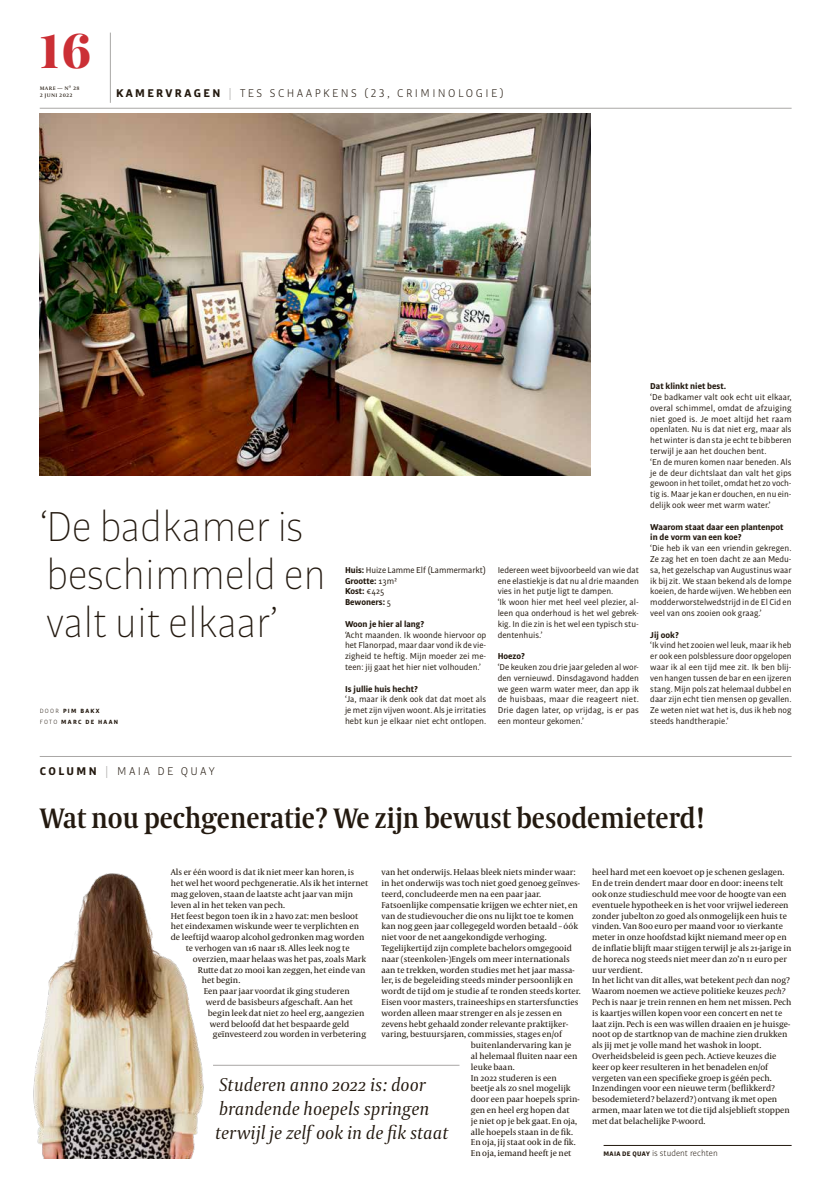
<style>
.page{position:relative;width:820px;height:1191px;background:#fff}
.page>*{position:absolute;margin:0;border:0;box-sizing:border-box;transform-origin:0 0}
.t1{font:900 47px "Playfair Display";color:#cb2f35}
.t2{font:100 44.7px/47.9px "Bulo";color:#23190f}
.t3{font:600 28px "Coranto 2 Headline SB";color:#23190f}
.t4{font:italic 19.5px/24.3px "Capitolium 2";color:#23190f}
.t5{font:300 12px "Bulo";letter-spacing:.2em;color:#23190f}
.t6{font:9.1px/10.8px "Bulo";color:#23190f;text-align:justify}
.t7{font:700 9.1px/10.8px "Bulo";color:#23190f}
.t8{font:300 9.1px "Bulo";color:#23190f}
.t9{font:8.6px/10.8px "Capitolium News 2";color:#23190f}
.t10{font:7px/7.7px "Capitolium 2";letter-spacing:.04em;color:#23190f}
.t11{font:700 6.5px/10.8px "Bulo";letter-spacing:.2em;color:#23190f}
.s1{font-weight:700}
.s2{color:#a9a7a5}
.s3{font-weight:300}
.s4{font-style:italic}
.s5{font-weight:700;font-size:7px}
</style>
<div class="page">
<img style="left:40px;top:114px;width:550px;height:361px">
<img style="left:33px;top:873px;width:210px;height:285px">
<hr style="left:603px;top:1145px;width:188px;height:1px;background:#23190f">
<hr style="left:213px;top:1065px;width:246px;height:1px;background:#a9a7a5">
<hr style="left:40px;top:756px;width:751px;height:1px;background:#a9a7a5">
<hr style="left:40px;top:108px;width:751px;height:1px;background:#a9a7a5">
<hr style="left:110px;top:33px;width:1px;height:70px;background:#a9a7a5">
<h1 class="t1" style="left:40px;top:14px;width:53px">16</h1>
<p class="t10" style="left:40px;top:83px;width:41px">mare — nº 28<br>2 juni 2022</p>
<h3 class="t5" style="left:116px;top:86px;width:389px"><span class="s1">KAMERVRAGEN</span> <span class="s2">|</span> TES SCHAAPKENS (23, CRIMINOLOGIE)</h3>
<h2 class="t2" style="left:40px;top:502px;width:287px">‘De badkamer is beschimmeld en valt uit elkaar’</h2>
<p class="t11" style="left:40px;top:705px;width:80px"><span class="s3">DOOR</span> PIM BAKX<br><span class="s3">FOTO</span> MARC DE HAAN</p>
<h3 class="t5" style="left:40px;top:764px;width:176px"><span class="s1">COLUMN</span> <span class="s2">|</span> MAIA DE QUAY</h3>
<p class="t6" style="left:345px;top:564px;width:143px;text-align:left"><span class="s1">Huis:</span> Huize Lamme Elf (Lammermarkt)<br><span class="s1">Grootte:</span> 13m²<br><span class="s1">Kost:</span> €425<br><span class="s1">Bewoners:</span> 5</p>
<p class="t7" style="left:345px;top:618px;width:81px">Woon je hier al lang?</p>
<p class="t6" style="left:345px;top:629px;width:143px">‘Acht maanden. Ik woonde hiervoor op het Flanorpad, maar daar vond ik de vie&shy;zigheid te heftig. Mijn moeder zei me&shy;teen: jij gaat het hier niet volhouden.’</p>
<p class="t7" style="left:345px;top:683px;width:75px">Is jullie huis hecht?</p>
<p class="t6" style="left:345px;top:694px;width:143px">‘Ja, maar ik denk ook dat dat moet als je met zijn vijven woont. Als je irritaties hebt kun je elkaar niet echt ontlopen.</p>
<p class="t6" style="left:497px;top:564px;width:143px;text-align:left">Iedereen weet bijvoorbeeld van wie dat ene elastiekje is dat nu al drie maanden vies in het putje ligt te dampen.<br>‘Ik woon hier met heel veel plezier, al&shy;leen qua onderhoud is het wel gebrek&shy;kig. In die zin is het wel een typisch stu&shy;dentenhuis.’</p>
<p class="t7" style="left:497px;top:650px;width:29px">Hoezo?</p>
<p class="t6" style="left:497px;top:661px;width:143px">‘De keuken zou drie jaar geleden al wor&shy;den vernieuwd. Dinsdagavond hadden we geen warm water meer, dan app ik de huisbaas, maar die reageert niet.<br>Drie dagen later, op vrijdag, is er pas een monteur gekomen.’</p>
<p class="t7" style="left:650px;top:380px;width:77px">Dat klinkt niet best.</p>
<p class="t6" style="left:650px;top:391px;width:143px;text-align:left">‘De badkamer valt ook echt uit elkaar, overal schimmel, omdat de afzuiging niet goed is. Je moet altijd het raam openlaten. Nu is dat niet erg, maar als het winter is dan sta je echt te bibberen terwijl je aan het douchen bent.<br>‘En de muren komen naar beneden. Als je de deur dichtslaat dan valt het gips gewoon in het toilet, omdat het zo voch&shy;tig is. Maar je kan er douchen, en nu ein&shy;delijk ook weer met warm water.’</p>
<p class="t7" style="left:650px;top:521px;width:135px">Waarom staat daar een plantenpot in de vorm van een koe?</p>
<p class="t6" style="left:650px;top:542px;width:143px">‘Die heb ik van een vriendin gekregen.<br>Ze zag het en toen dacht ze aan Medu&shy;sa, het gezelschap van Augustinus waar ik bij zit. We staan bekend als de lompe koeien, de harde wijven. We hebben een modderworstelwedstrijd in de El Cid en veel van ons zooien ook graag.’</p>
<p class="t7" style="left:650px;top:629px;width:31px">Jij ook?</p>
<p class="t6" style="left:650px;top:640px;width:143px">‘Ik vind het zooien wel leuk, maar ik heb er ook een polsblessure door opgelopen waar ik al een tijd mee zit. Ik ben blij&shy;ven hangen tussen de bar en een ijzeren stang. Mijn pols zat helemaal dubbel en daar zijn echt tien mensen op gevallen.<br>Ze weten niet wat het is, dus ik heb nog steeds handtherapie.’</p>
<h3 class="t3" style="left:40px;top:797px;width:666px">Wat nou pechgeneratie? We zijn bewust besodemieterd!</h3>
<p class="t9" style="left:171px;top:866px;width:185px">Als er één woord is dat ik niet meer kan horen, is</p>
<p class="t9" style="left:171px;top:877px;width:199px">het wel het woord pechgeneratie. Als ik het internet</p>
<p class="t9" style="left:171px;top:888px;width:184px">mag geloven, staan de laatste acht jaar van mijn</p>
<p class="t9" style="left:171px;top:899px;width:116px">leven al in het teken van pech.</p>
<p class="t9" style="left:171px;top:910px;width:189px">Het feest begon toen ik in 2 havo zat: men besloot</p>
<p class="t9" style="left:171px;top:920px;width:190px">het eindexamen wiskunde weer te verplichten en</p>
<p class="t9" style="left:171px;top:931px;width:195px">de leeftijd waarop alcohol gedronken mag worden</p>
<p class="t9" style="left:186px;top:942px;width:165px">te verhogen van 16 naar 18. Alles leek nog te</p>
<p class="t9" style="left:193px;top:953px;width:175px">overzien, maar helaas was het pas, zoals Mark</p>
<p class="t9" style="left:198px;top:964px;width:169px">Rutte dat zo mooi kan zeggen, het einde van</p>
<p class="t9" style="left:202px;top:974px;width:40px">het begin.</p>
<p class="t9" style="left:204px;top:985px;width:147px">Een paar jaar voordat ik ging studeren</p>
<p class="t9" style="left:206px;top:996px;width:149px">werd de basisbeurs afgeschaft. Aan het</p>
<p class="t9" style="left:208px;top:1007px;width:158px">begin leek dat niet zo heel erg, aangezien</p>
<p class="t9" style="left:210px;top:1018px;width:141px">werd beloofd dat het bespaarde geld</p>
<p class="t9" style="left:213px;top:1028px;width:155px">geïnvesteerd zou worden in verbetering</p>
<p class="t9" style="left:381px;top:866px;width:195px">van het onderwijs. Helaas bleek niets minder waar:</p>
<p class="t9" style="left:381px;top:877px;width:200px">in het onderwijs was toch niet goed genoeg geïnves-</p>
<p class="t9" style="left:381px;top:888px;width:161px">teerd, concludeerde men na een paar jaar.</p>
<p class="t9" style="left:381px;top:899px;width:198px">Fatsoenlijke compensatie krijgen we echter niet, en</p>
<p class="t9" style="left:381px;top:910px;width:194px">van de studievoucher die ons nu lijkt toe te komen</p>
<p class="t9" style="left:381px;top:920px;width:198px">kan nog geen jaar collegegeld worden betaald – óók</p>
<p class="t9" style="left:381px;top:931px;width:166px">niet voor de net aangekondigde verhoging.</p>
<p class="t9" style="left:381px;top:942px;width:192px">Tegelijkertijd zijn complete bachelors omgegooid</p>
<p class="t9" style="left:381px;top:953px;width:190px">naar (steenkolen-)Engels om meer internationals</p>
<p class="t9" style="left:381px;top:964px;width:194px">aan te trekken, worden studies met het jaar massa-</p>
<p class="t9" style="left:381px;top:974px;width:193px">ler, is de begeleiding steeds minder persoonlijk en</p>
<p class="t9" style="left:381px;top:985px;width:201px">wordt de tijd om je studie af te ronden steeds korter.</p>
<p class="t9" style="left:381px;top:996px;width:198px">Eisen voor masters, traineeships en startersfuncties</p>
<p class="t9" style="left:381px;top:1007px;width:182px">worden alleen maar strenger en als je zessen en</p>
<p class="t9" style="left:381px;top:1018px;width:188px">zevens hebt gehaald zonder relevante praktijker-</p>
<p class="t9" style="left:381px;top:1028px;width:182px">varing, bestuursjaren, commissies, stages en/of</p>
<p class="t9" style="left:470px;top:1039px;width:102px">buitenlandervaring kan je</p>
<p class="t9" style="left:470px;top:1050px;width:108px">al helemaal fluiten naar een</p>
<p class="t9" style="left:470px;top:1061px;width:45px">leuke baan.</p>
<p class="t9" style="left:470px;top:1072px;width:87px">In 2022 studeren is een</p>
<p class="t9" style="left:470px;top:1082px;width:101px">beetje als zo snel mogelijk</p>
<p class="t9" style="left:470px;top:1093px;width:110px">door een paar hoepels sprin-</p>
<p class="t9" style="left:470px;top:1104px;width:100px">gen en heel erg hopen dat</p>
<p class="t9" style="left:470px;top:1115px;width:108px">je niet op je bek gaat. En oja,</p>
<p class="t9" style="left:470px;top:1126px;width:103px">alle hoepels staan in de fik.</p>
<p class="t9" style="left:470px;top:1136px;width:106px">En oja, jij staat ook in de fik.</p>
<p class="t9" style="left:470px;top:1147px;width:102px">En oja, iemand heeft je net</p>
<h3 class="t4" style="left:215px;top:1071px;width:235px">Studeren anno 2022 is: door brandende hoepels springen terwijl je zelf ook in de fik staat</h3>
<p class="t9" style="left:592px;top:866px;width:201px">heel hard met een koevoet op je schenen geslagen.<br>En de trein dendert maar door en door: ineens telt ook onze studieschuld mee voor de hoogte van een eventuele hypotheek en is het voor vrijwel iedereen zonder jubelton zo goed als onmogelijk een huis te vinden. Van 800 euro per maand voor 10 vierkante meter in onze hoofdstad kijkt niemand meer op en de inflatie blijft maar stijgen terwijl je als 21-jarige in de horeca nog steeds niet meer dan zo’n 11 euro per uur verdient.<br>In het licht van dit alles, wat betekent <span class="s4">pech</span> dan nog?<br>Waarom noemen we actieve politieke keuzes <span class="s4">pech?<br></span>Pech is naar je trein rennen en hem net missen. Pech is kaartjes willen kopen voor een concert en net te laat zijn. Pech is een was willen draaien en je huisge&shy;noot op de startknop van de machine zien drukken als jij met je volle mand het washok in loopt.<br>Overheidsbeleid is geen pech. Actieve keuzes die keer op keer resulteren in het benadelen en/of vergeten van een specifieke groep is géén pech.<br>Inzendingen voor een nieuwe term (beflikkerd? besodemieterd? belazerd?) ontvang ik met open armen, maar laten we tot die tijd alsjeblieft stoppen met dat belachelijke P-woord.</p>
<p class="t8" style="left:603px;top:1147px;width:116px"><span class="s5">MAIA DE QUAY</span> is student rechten</p>
</div>
